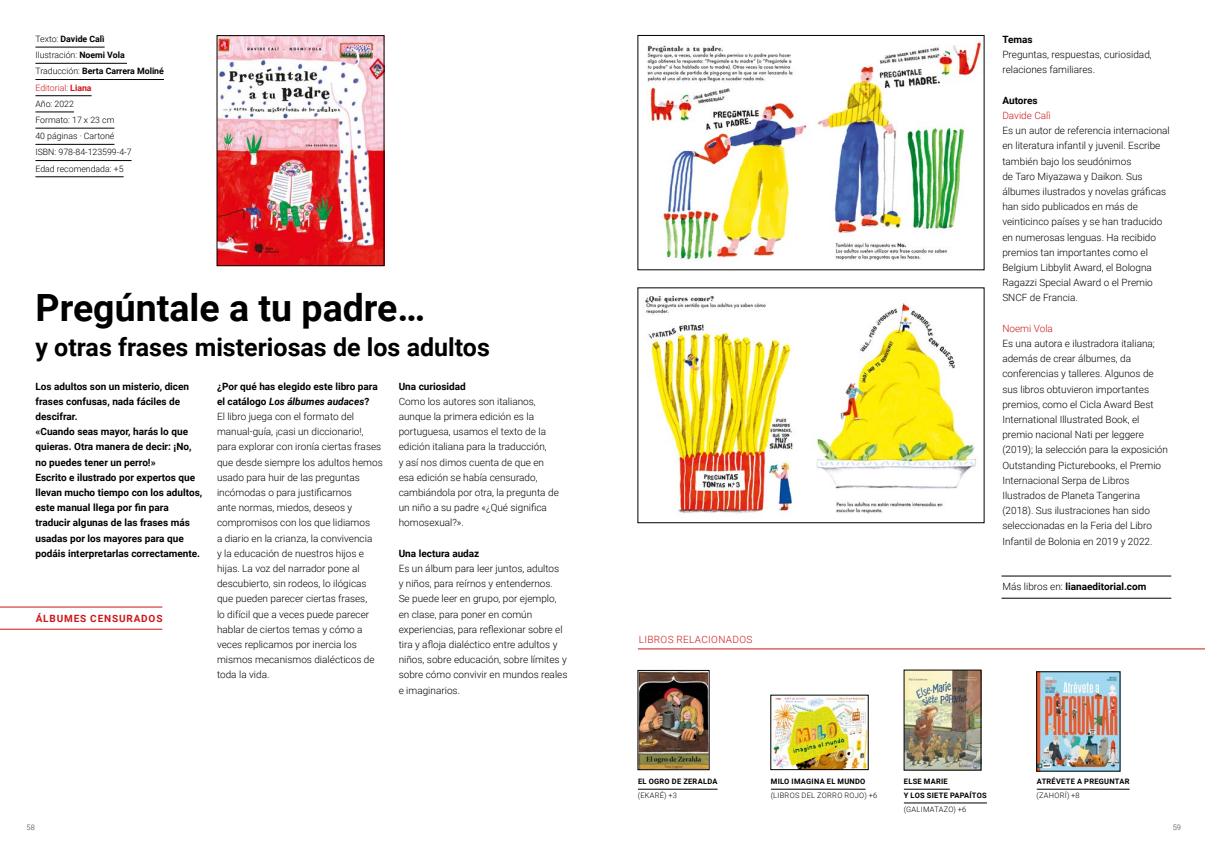
<style>
.page{position:relative;width:1205px;height:851px;background:#fff}
.page>*{position:absolute;margin:0;border:0;box-sizing:border-box;transform-origin:0 0}
.t1{font:700 37.5px "Roboto";color:#000}
.t2{font:700 25px "Roboto";color:#000}
.t3{font:300 10px/15.2px "Roboto";color:#000}
.t4{font:700 10px/15.2px "Roboto";color:#000}
.t5{font:300 10px "Roboto";color:#cd1719}
.t6{font:300 10px "Roboto";letter-spacing:.03em;color:#cd1719}
.t7{font:700 10px "Roboto";letter-spacing:.085em;color:#cd1719}
.t8{font:300 8.75px/16.2px "Roboto";color:#000}
.t9{font:700 7.5px/13.8px "Roboto";letter-spacing:.035em;color:#000}
.t10{font:300 7.5px "Roboto";letter-spacing:.035em;color:#000}
.t11{font:300 7.5px "Roboto";color:#3c3c3b}
.s1{font-weight:700}
.s2{color:#cd1719}
.s3{font-weight:700;color:#cd1719}
.s4{font-weight:700;font-style:italic}
.s5{font-weight:300}
</style>
<div class="page">
<hr style="left:638px;top:648px;width:567px;height:1px;background:#cd1719">
<hr style="left:1001px;top:598px;width:170px;height:1px;background:#000">
<hr style="left:1001px;top:575px;width:170px;height:1px;background:#000">
<hr style="left:638px;top:788px;width:79px;height:1px;background:#000">
<hr style="left:35px;top:47px;width:70px;height:1px;background:#000">
<hr style="left:35px;top:63px;width:92px;height:1px;background:#000">
<hr style="left:35px;top:79px;width:129px;height:1px;background:#000">
<hr style="left:35px;top:95px;width:57px;height:1px;background:#000">
<hr style="left:35px;top:112px;width:39px;height:1px;background:#000">
<hr style="left:35px;top:128px;width:79px;height:1px;background:#000">
<hr style="left:35px;top:144px;width:79px;height:1px;background:#000">
<hr style="left:35px;top:160px;width:97px;height:1px;background:#000">
<hr style="left:35px;top:176px;width:89px;height:1px;background:#000">
<img style="left:219px;top:37px;width:163px;height:227px">
<div style="left:217px;top:35px;width:167px;height:231px;border:1px solid #000"></div>
<img style="left:647px;top:40px;width:335px;height:221px">
<div style="left:638px;top:35px;width:346px;height:235px;border:1px solid #000"></div>
<img style="left:645px;top:295px;width:331px;height:219px">
<hr style="left:904px;top:788px;width:46px;height:1px;background:#000">
<hr style="left:904px;top:802px;width:83px;height:1px;background:#000">
<hr style="left:771px;top:788px;width:94px;height:1px;background:#000">
<hr style="left:1037px;top:788px;width:92px;height:1px;background:#000">
<img style="left:640px;top:672px;width:67px;height:95px">
<div style="left:638px;top:670px;width:71px;height:99px;border:1px solid #000"></div>
<img style="left:772px;top:697px;width:94px;height:70px">
<img style="left:1038px;top:673px;width:80px;height:96px">
<img style="left:906px;top:671px;width:73px;height:97px">
<hr style="left:0;top:629px;width:162px;height:1px;background:#cd1719">
<hr style="left:0;top:606px;width:162px;height:1px;background:#cd1719">
<p class="t8" style="left:35px;top:30px;width:130px">Texto: <span class="s1">Davide Calì<br></span>Ilustración: <span class="s1">Noemi Vola<br></span>Traducción: <span class="s1">Berta Carrera Moliné<br></span><span class="s2">Editorial:</span> <span class="s3">Liana<br></span>Año: 2022<br>Formato: 17 x 23 cm<br>40 páginas · Cartoné<br>ISBN: 978-84-123599-4-7<br>Edad recomendada: +5</p>
<h1 class="t1" style="left:35px;top:281px;width:391px">Pregúntale a tu padre…</h1>
<h2 class="t2" style="left:35px;top:329px;width:456px">y otras frases misteriosas de los adultos</h2>
<p class="t3" style="left:217px;top:378px;width:167px"><span class="s1">¿Por qué has elegido este libro para el catálogo</span> <span class="s4">Los álbumes audaces</span><span class="s1">?<br></span>El libro juega con el formato del manual-guía, ¡casi un diccionario!, para explorar con ironía ciertas frases que desde siempre los adultos hemos usado para huir de las preguntas incómodas o para justificarnos<br>ante normas, miedos, deseos y compromisos con los que lidiamos<br>a diario en la crianza, la convivencia<br>y la educación de nuestros hijos e hijas. La voz del narrador pone al descubierto, sin rodeos, lo ilógicas que pueden parecer ciertas frases,<br>lo difícil que a veces puede parecer hablar de ciertos temas y cómo a veces replicamos por inercia los mismos mecanismos dialécticos de toda la vida.</p>
<p class="t4" style="left:399px;top:378px;width:69px">Una curiosidad</p>
<p class="t4" style="left:35px;top:378px;width:168px">Los adultos son un misterio, dicen frases confusas, nada fáciles de descifrar.<br>«Cuando seas mayor, harás lo que quieras. Otra manera de decir: ¡No, no puedes tener un perro!»<br>Escrito e ilustrado por expertos que llevan mucho tiempo con los adultos, este manual llega por fin para traducir algunas de las frases más usadas por los mayores para que podáis interpretarlas correctamente.</p>
<p class="t3" style="left:399px;top:393px;width:162px">Como los autores son italianos, aunque la primera edición es la portuguesa, usamos el texto de la edición italiana para la traducción,<br>y así nos dimos cuenta de que en esa edición se había censurado, cambiándola por otra, la pregunta de un niño a su padre «¿Qué significa homosexual?».</p>
<p class="t4" style="left:399px;top:545px;width:82px">Una lectura audaz</p>
<p class="t3" style="left:399px;top:560px;width:170px">Es un álbum para leer juntos, adultos<br>y niños, para reírnos y entendernos.<br>Se puede leer en grupo, por ejemplo, en clase, para poner en común experiencias, para reflexionar sobre el tira y afloja dialéctico entre adultos y niños, sobre educación, sobre límites y sobre cómo convivir en mundos reales e imaginarios.</p>
<p class="t7" style="left:36px;top:611px;width:128px">ÁLBUMES CENSURADOS</p>
<p class="t6" style="left:639px;top:632px;width:115px">LIBROS RELACIONADOS</p>
<p class="t4" style="left:1002px;top:31px;width:32px">Temas</p>
<p class="t3" style="left:1002px;top:47px;width:151px">Preguntas, respuestas, curiosidad, relaciones familiares.</p>
<p class="t4" style="left:1002px;top:92px;width:37px">Autores</p>
<p class="t5" style="left:1002px;top:108px;width:50px">Davide Calì</p>
<p class="t3" style="left:1002px;top:122px;width:169px">Es un autor de referencia internacional en literatura infantil y juvenil. Escribe también bajo los seudónimos<br>de Taro Miyazawa y Daikon. Sus álbumes ilustrados y novelas gráficas han sido publicados en más de veinticinco países y se han traducido en numerosas lenguas. Ha recibido premios tan importantes como el Belgium Libbylit Award, el Bologna Ragazzi Special Award o el Premio SNCF de Francia.</p>
<p class="t5" style="left:1002px;top:321px;width:52px">Noemi Vola</p>
<p class="t3" style="left:1002px;top:335px;width:167px">Es una autora e ilustradora italiana; además de crear álbumes, da conferencias y talleres. Algunos de sus libros obtuvieron importantes premios, como el Cicla Award Best International Illustrated Book, el premio nacional Nati per leggere (2019); la selección para la exposición Outstanding Picturebooks, el Premio Internacional Serpa de Libros Ilustrados de Planeta Tangerina (2018). Sus ilustraciones han sido seleccionadas en la Feria del Libro Infantil de Bolonia en 2019 y 2022.</p>
<p class="t4" style="left:1002px;top:578px;width:146px"><span class="s5">Más libros en:</span> lianaeditorial.com</p>
<p class="t9" style="left:638px;top:774px;width:81px">EL OGRO DE ZERALDA</p>
<p class="t10" style="left:638px;top:789px;width:41px">(EKARÉ) +3</p>
<p class="t9" style="left:771px;top:774px;width:96px">MILO IMAGINA EL MUNDO</p>
<p class="t10" style="left:771px;top:789px;width:108px">(LIBROS DEL ZORRO ROJO) +6</p>
<p class="t9" style="left:904px;top:774px;width:84px">ELSE MARIE<br>Y LOS SIETE PAPAÍTOS</p>
<p class="t10" style="left:904px;top:803px;width:64px">(GALIMATAZO) +6</p>
<p class="t9" style="left:1037px;top:774px;width:94px">ATRÉVETE A PREGUNTAR</p>
<p class="t10" style="left:1036px;top:789px;width:45px">(ZAHORÍ) +8</p>
<p class="t11" style="left:27px;top:822px;width:10px">58</p>
<p class="t11" style="left:1172px;top:822px;width:10px">59</p>
</div>
